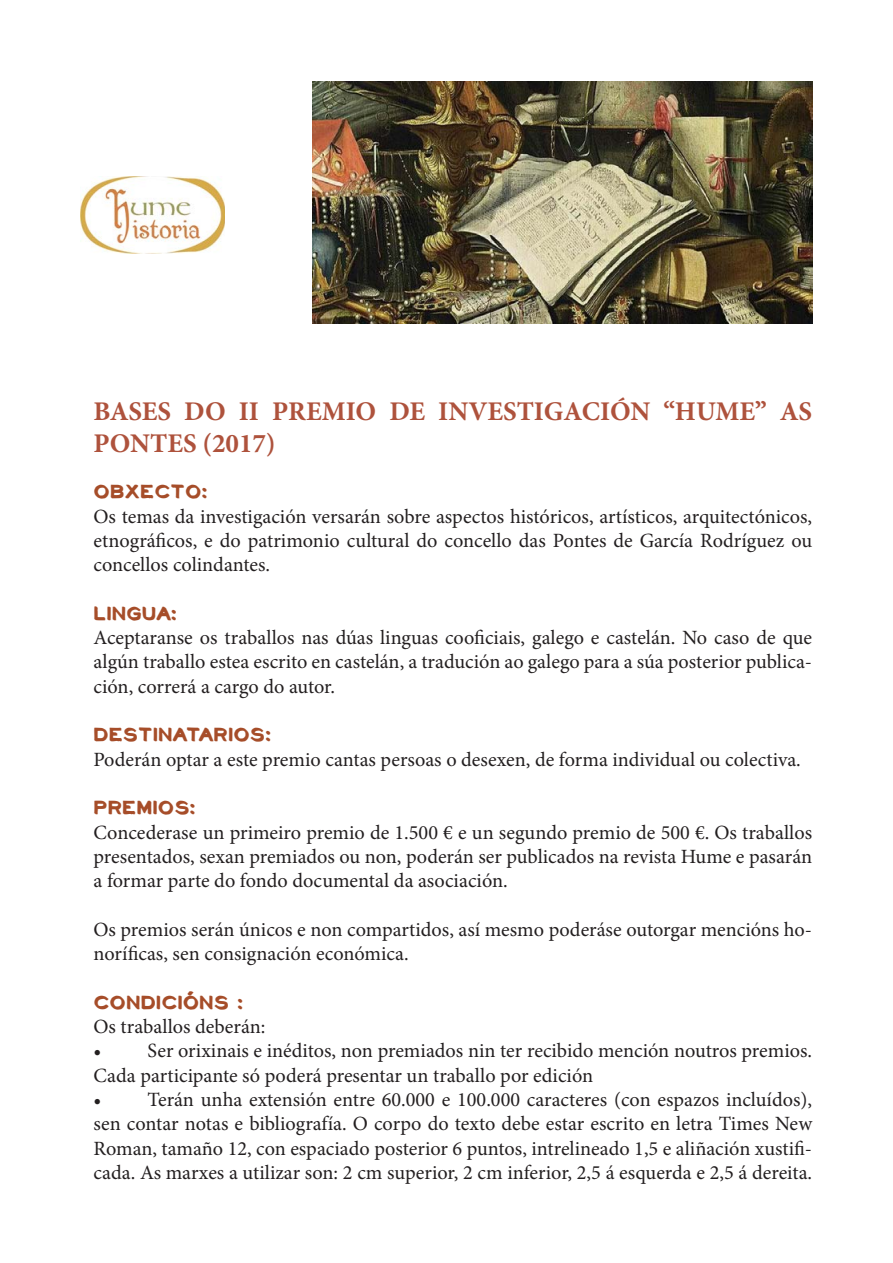
<style>
.page{position:relative;width:893px;height:1263px;background:#fff}
.page>*{position:absolute;margin:0;border:0;box-sizing:border-box;transform-origin:0 0}
.t1{font:700 27px/32.4px "Minion Pro";color:#ae523c}
.t2{font:20.25px/24.3px "Minion Pro";color:#231f20;text-align:justify}
.t3{font:20.25px "Neo Retro Shadow";color:#a64d29}
</style>
<div class="page">
<img style="left:313px;top:81px;width:499px;height:242px">
<img style="left:81px;top:176px;width:144px;height:77px">
<p class="t1" style="left:94px;top:395px;width:720px">BASES DO II PREMIO DE INVESTIGACIÓN “HUME” AS<br>PONTES (2017)</p>
<p class="t3" style="left:94px;top:481px;width:116px">OBXECTO:</p>
<p class="t2" style="left:94px;top:504px;width:720px">Os temas da investigación versarán sobre aspectos históricos, artísticos, arquitectónicos, etnográficos, e do patrimonio cultural do concello das Pontes de García Rodríguez ou concellos colindantes.</p>
<p class="t3" style="left:94px;top:602px;width:85px">LINGUA:</p>
<p class="t2" style="left:94px;top:626px;width:720px">Aceptaranse os traballos nas dúas linguas cooficiais, galego e castelán. No caso de que algún traballo estea escrito en castelán, a tradución ao galego para a súa posterior publica&shy;ción, correrá a cargo do autor.</p>
<p class="t3" style="left:94px;top:724px;width:179px">DESTINATARIOS:</p>
<p class="t2" style="left:94px;top:747px;width:709px">Poderán optar a este premio cantas persoas o desexen, de forma individual ou colectiva.</p>
<p class="t3" style="left:94px;top:797px;width:104px">PREMIOS:</p>
<p class="t2" style="left:94px;top:820px;width:720px">Concederase un primeiro premio de 1.500 € e un segundo premio de 500 €. Os traballos presentados, sexan premiados ou non, poderán ser publicados na revista Hume e pasarán a formar parte do fondo documental da asociación.</p>
<p class="t2" style="left:94px;top:917px;width:720px">Os premios serán únicos e non compartidos, así mesmo poderáse outorgar mencións ho&shy;noríficas, sen consignación económica.</p>
<p class="t3" style="left:94px;top:991px;width:151px">CONDICIÓNS :</p>
<p class="t2" style="left:94px;top:1014px;width:173px">Os traballos deberán:</p>
<p class="t2" style="left:94px;top:1039px;width:720px">• Ser orixinais e inéditos, non premiados nin ter recibido mención noutros premios.<br>Cada participante só poderá presentar un traballo por edición</p>
<p class="t2" style="left:94px;top:1087px;width:720px">• Terán unha extensión entre 60.000 e 100.000 caracteres (con espazos incluídos), sen contar notas e bibliografía. O corpo do texto debe estar escrito en letra Times New Roman, tamaño 12, con espaciado posterior 6 puntos, intrelineado 1,5 e aliñación xustifi&shy;cada. As marxes a utilizar son: 2 cm superior, 2 cm inferior, 2,5 á esquerda e 2,5 á dereita.</p>
</div>
